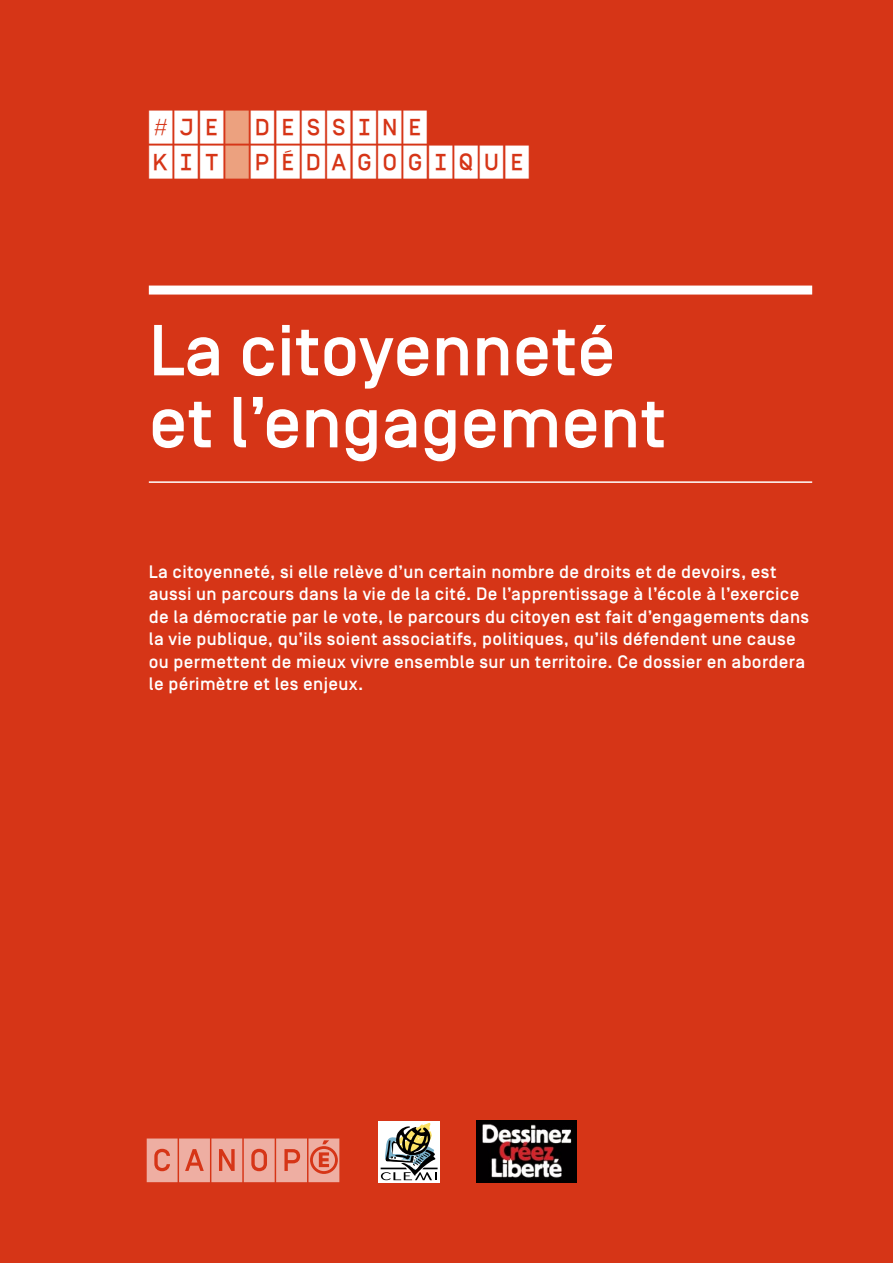
<style>
.page{position:relative;width:893px;height:1263px;background:#d63517}
.page>*{position:absolute;margin:0;border:0;box-sizing:border-box;transform-origin:0 0}
.t1{font:500 72px/72px "Simplon BP";color:#fff}
.t2{font:500 33px/35.2px "Simplon CNDP";letter-spacing:.04em;color:#fff}
.t3{font:500 18px/22.5px "Simplon BP";letter-spacing:.02em;color:#fff}
</style>
<div class="page">
<svg style="left:147px;top:1138px;width:192px;height:44px;background:#e99686"></svg>
<img style="left:476px;top:1121px;width:100px;height:61px">
<div style="left:378px;top:1121px;width:62px;height:61px;background:#fff"></div>
<svg style="left:381px;top:1123px;width:57px;height:57px"></svg>
<div style="left:149px;top:286px;width:663px;height:9px;background:#fff"></div>
<hr style="left:149px;top:481px;width:663px;height:2px;background:#fff">
<h2 class="t2" style="left:149px;top:109px;width:382px">#JE DESSINE<br>KIT PÉDAGOGIQUE</h2>
<h1 class="t1" style="left:149px;top:316px;width:519px">La citoyenneté et l’engagement</h1>
<p class="t3" style="left:149px;top:561px;width:662px">La citoyenneté, si elle relève d’un certain nombre de droits et de devoirs, est aussi un parcours dans la vie de la cité. De l’apprentissage à l’école à l’exercice de la démocratie par le vote, le parcours du citoyen est fait d’engagements dans la vie publique, qu’ils soient associatifs, politiques, qu’ils défendent une cause ou permettent de mieux vivre ensemble sur un territoire. Ce dossier en abordera le périmètre et les enjeux.</p>
</div>
